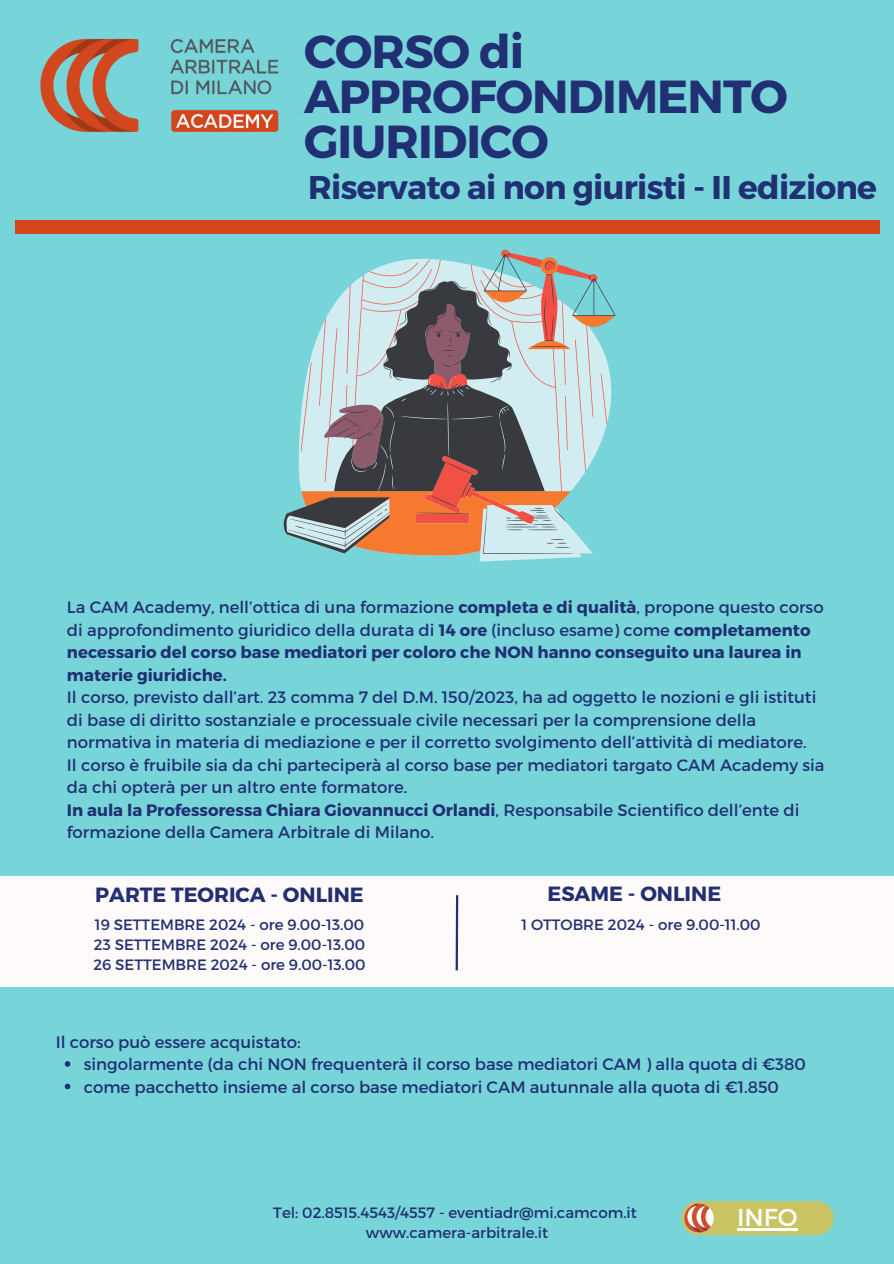
<style>
.page{position:relative;width:894px;height:1264px;background:#fff}
.page>*{position:absolute;margin:0;border:0;box-sizing:border-box;transform-origin:0 0}
.t1{font:700 46.35px/45px "Montserrat";letter-spacing:-.02em;color:#212f73}
.t2{font:700 32.85px "Montserrat";letter-spacing:-.02em;color:#212f73}
.t3{font:24.3px "Montserrat";color:#fff}
.t4{font:700 20.55px "Montserrat";color:#212f73}
.t5{font:16.5px/22.5px "Montserrat";color:#212f73}
.t6{font:700 16.5px/22.5px "Montserrat";color:#212f73}
.t7{font:15px "Montserrat";color:#212f73}
.s1{font-weight:400}
.s2{font-weight:700}
</style>
<div class="page">
<div style="left:0;top:0;width:893px;height:1263px;background:#77d5da"></div>
<div style="left:0;top:875px;width:893px;height:111px;background:#fefaf9"></div>
<div style="left:681px;top:1201px;width:152px;height:34px;background:#c9c463;border-radius:17px"></div>
<img style="left:684px;top:1203px;width:29px;height:29px;border-radius:50%">
<img style="left:40px;top:39px;width:239px;height:93px">
<div style="left:16px;top:221px;width:864px;height:12px;background:#d4451d"></div>
<svg style="left:283px;top:252px;width:332px;height:302px"></svg>
<hr style="left:455px;top:895px;width:3px;height:75px;background:#212f73">
<hr style="left:736px;top:1227px;width:61px;height:3px;background:#fff">
<svg style="left:65px;top:1061px;width:5px;height:5px"></svg>
<svg style="left:65px;top:1083px;width:5px;height:6px"></svg>
<p class="t1" style="left:304px;top:26px;width:485px">CORSO di<br>APPROFONDIMENTO<br>GIURIDICO</p>
<p class="t2" style="left:308px;top:166px;width:570px">Riservato ai non giuristi - II edizione</p>
<h2 class="t6" style="left:67px;top:595px;width:758px"><span class="s1">La CAM Academy, nell’ottica di una formazione</span> completa e di qualità<span class="s1">, propone questo corso di approfondimento giuridico della durata di</span> 14 ore <span class="s1">(incluso esame) come</span> completamento necessario del corso base mediatori per coloro che NON hanno conseguito una laurea in materie giuridiche.</h2>
<p class="t5" style="left:67px;top:685px;width:750px">Il corso, previsto dall’art. 23 comma 7 del D.M. 150/2023, ha ad oggetto le nozioni e gli istituti di base di diritto sostanziale e processuale civile necessari per la comprensione della normativa in materia di mediazione e per il corretto svolgimento dell’attività di mediatore.</p>
<p class="t5" style="left:67px;top:752px;width:758px">Il corso è fruibile sia da chi parteciperà al corso base per mediatori targato CAM Academy sia da chi opterà per un altro ente formatore.</p>
<p class="t5" style="left:67px;top:797px;width:733px"><span class="s2">In aula la Professoressa Chiara Giovannucci Orlandi</span>, Responsabile Scientifico dell’ente di formazione della Camera Arbitrale di Milano.</p>
<h4 class="t4" style="left:95px;top:881px;width:270px">PARTE TEORICA - ONLINE</h4>
<p class="t7" style="left:95px;top:914px;width:271px">19 SETTEMBRE 2024 - ore 9.00-13.00</p>
<p class="t7" style="left:94px;top:934px;width:272px">23 SETTEMBRE 2024 - ore 9.00-13.00</p>
<p class="t7" style="left:93px;top:955px;width:274px">26 SETTEMBRE 2024 - ore 9.00-13.00</p>
<p class="t4" style="left:547px;top:880px;width:175px">ESAME - ONLINE</p>
<p class="t7" style="left:521px;top:915px;width:240px">1 OTTOBRE 2024 - ore 9.00-11.00</p>
<p class="t5" style="left:56px;top:1029px;width:246px">Il corso può essere acquistato:</p>
<p class="t5" style="left:84px;top:1052px;width:723px">singolarmente (da chi NON frequenterà il corso base mediatori CAM ) alla quota di €380</p>
<p class="t5" style="left:84px;top:1074px;width:696px">come pacchetto insieme al corso base mediatori CAM autunnale alla quota di €1.850</p>
<p class="t7" style="left:273px;top:1202px;width:365px">Tel: 02.8515.4543/4557 - eventiadr@mi.camcom.it</p>
<h4 class="t7" style="left:366px;top:1222px;width:184px">www.camera-arbitrale.it</h4>
<p class="t3" style="left:736px;top:1201px;width:62px">INFO</p>
</div>
